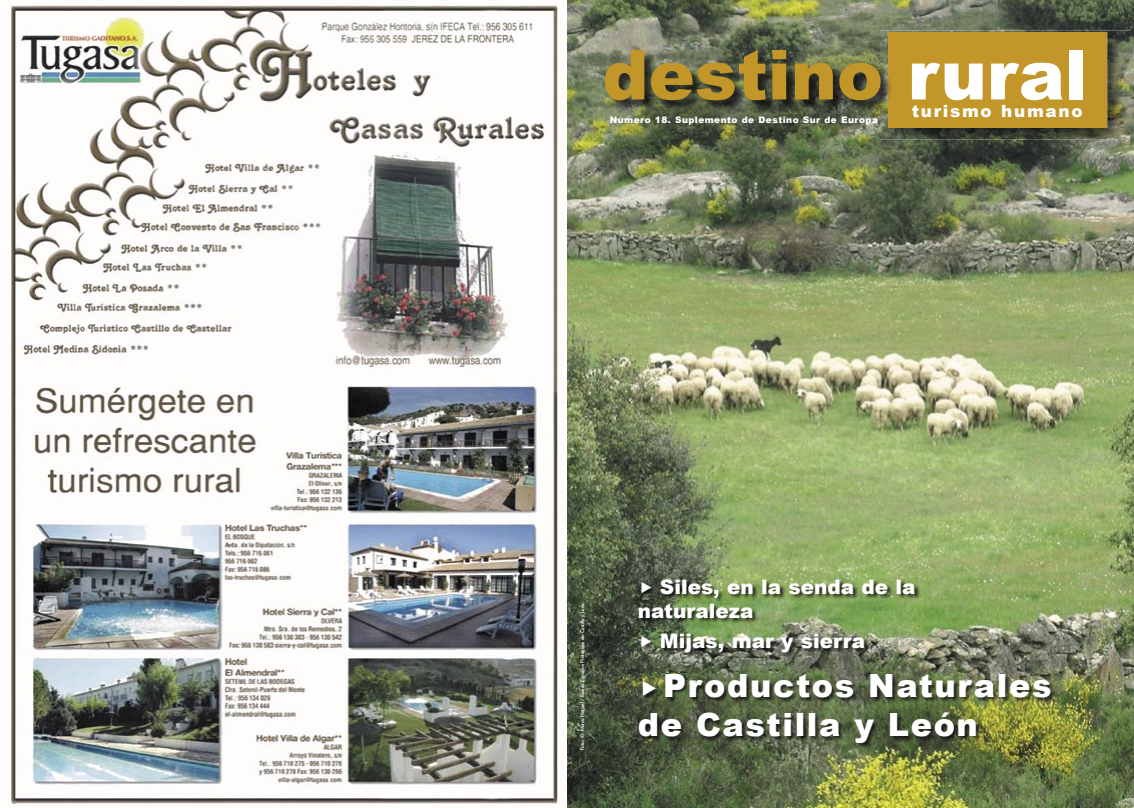
<style>
.page{position:relative;width:1134px;height:808px;background:#fff}
.page>*{position:absolute;margin:0;border:0;box-sizing:border-box;transform-origin:0 0}
.t1{font:900 69.2px "Arial";color:#c29629}
.t2{font:900 32px/38.6px "Arial";letter-spacing:.05em;color:#fff}
.t3{font:900 20px/24.1px "Arial";color:#fff}
.t4{font:900 16.8px "Arial";letter-spacing:.1em;color:#fff}
.t5{font:900 9px "Arial";letter-spacing:.05em;color:#fff}
.t6{font:6.5px "Cable";color:#fff}
.s1{color:#fff}
</style>
<div class="page">
<img style="left:9px;top:0;width:1125px;height:808px">
<img style="left:638px;top:578px;width:283px;height:80px">
<img style="left:638px;top:673px;width:419px;height:76px">
<img style="left:880px;top:30px;width:250px;height:28px">
<img style="left:1094px;top:58px;width:36px;height:82px">
<img style="left:880px;top:114px;width:214px;height:26px">
<div style="left:888px;top:32px;width:219px;height:96px;background:#c29629"></div>
<img style="left:605px;top:51px;width:286px;height:63px">
<svg style="left:642px;top:581px;width:9px;height:12px"></svg>
<svg style="left:642px;top:635px;width:9px;height:12px"></svg>
<svg style="left:643px;top:681px;width:13px;height:15px"></svg>
<h1 class="t1" style="left:602px;top:36px;width:487px">destino <span class="s1">rural</span></h1>
<h3 class="t4" style="left:912px;top:101px;width:172px">turismo humano</h3>
<h3 class="t5" style="left:610px;top:115px;width:270px">Número 18. Suplemento de Destino Sur de Europa</h3>
<p class="t6" style="left:579px;top:750px;width:148px;rotate:-90deg">Foto: © Marca Natural / Red de Espacios Protegidos de Castilla y León</p>
<h3 class="t3" style="left:638px;top:575px;width:279px;text-indent:22px">Siles, en la senda de la naturaleza</h3>
<h3 class="t3" style="left:660px;top:629px;width:207px">Mijas, mar y sierra</h3>
<h2 class="t2" style="left:638px;top:667px;width:415px;text-indent:25px">Productos Naturales de Castilla y León</h2>
</div>
